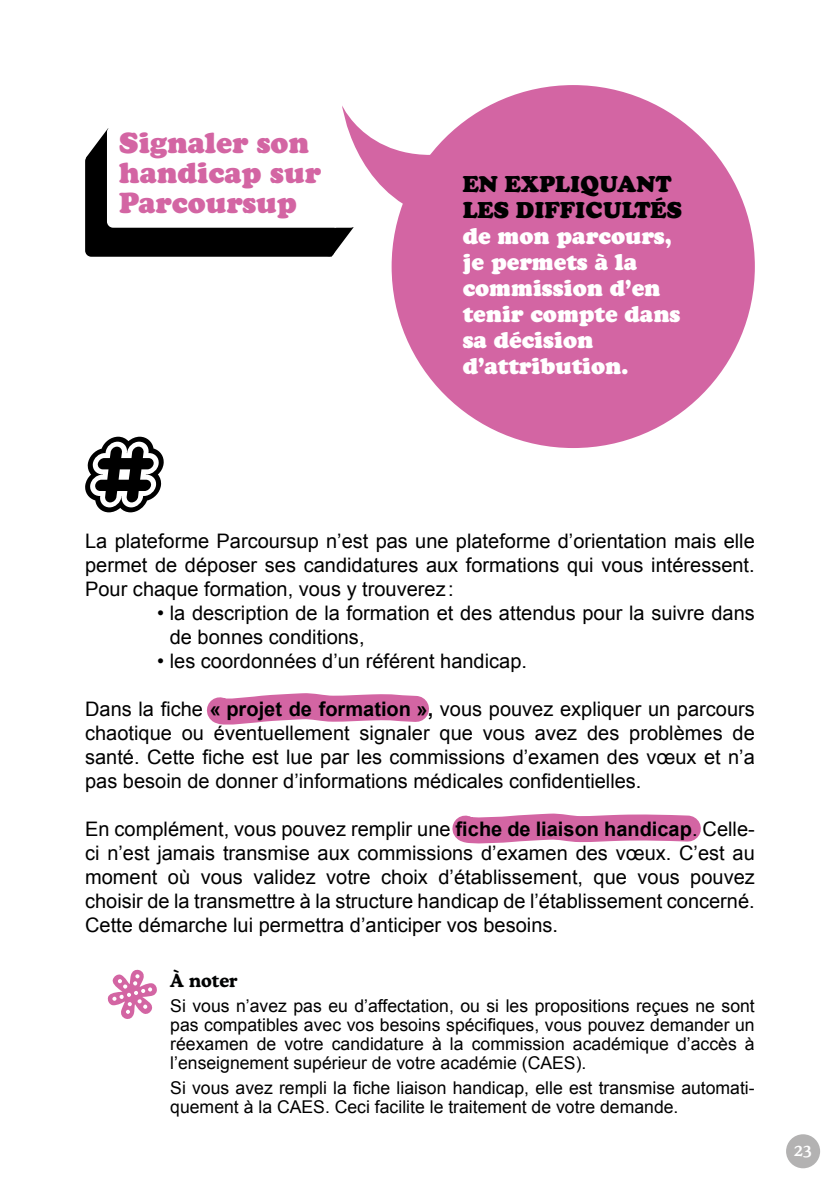
<style>
.page{position:relative;width:840px;height:1191px;background:#fff}
.page>*{position:absolute;margin:0;border:0;box-sizing:border-box;transform-origin:0 0}
.t1{font:900 28px/30px "Cooper BT";color:#d365a3}
.t2{font:900 22px/26px "Cooper BT";color:#fff}
.t3{font:20px/24px "Arial";color:#000;text-align:justify}
.t4{font:700 18px "Cooper BT";color:#010202}
.A_NOTER{font:17.6px/19px "Arial";color:#000;text-align:justify}
.t5{font:500 16px "Cooper BT";color:#fff}
.s1{color:#000}
.s2{font-weight:700}
</style>
<div class="page">
<div style="left:785px;top:1134px;width:34px;height:34px;background:#b3b2b2;border-radius:50%"></div>
<svg style="left:206px;top:693px;width:223px;height:32px"></svg>
<svg style="left:86px;top:128px;width:22px;height:29px"></svg>
<div style="left:85px;top:155px;width:249px;height:102px;background:#000;border-radius:6px"></div>
<svg style="left:320px;top:227px;width:33px;height:30px"></svg>
<div style="left:107px;top:126px;width:249px;height:102px;background:#fff;border-radius:6px"></div>
<svg style="left:452px;top:813px;width:249px;height:31px"></svg>
<div style="left:391px;top:85px;width:363px;height:363px;background:#d365a3;border-radius:50%"></div>
<svg style="left:342px;top:105px;width:148px;height:111px"></svg>
<svg style="left:85px;top:437px;width:79px;height:75px"></svg>
<svg style="left:107px;top:969px;width:50px;height:50px"></svg>
<p class="t1" style="left:119px;top:128px;width:203px">Signaler son handicap sur</p>
<p class="t1" style="left:119px;top:188px;width:179px">Parcoursup</p>
<p class="t2" style="left:462px;top:171px;width:221px"><span class="s1">EN EXPLIQUANT<br>LES DIFFICULTÉS </span>de mon parcours, je permets à la commission d’en tenir compte dans sa décision d’attribution.</p>
<p class="t3" style="left:85px;top:529px;width:670px">La plateforme Parcoursup n’est pas une plateforme d’orientation mais elle permet de déposer ses candidatures aux formations qui vous intéressent.<br>Pour chaque formation, vous y trouverez :</p>
<p class="t3" style="left:170px;top:601px;width:586px;text-indent:-13px">• la description de la formation et des attendus pour la suivre dans de bonnes conditions,</p>
<p class="t3" style="left:157px;top:649px;width:371px">• les coordonnées d’un référent handicap.</p>
<p class="t3" style="left:85px;top:697px;width:670px">Dans la fiche <span class="s2">« projet de formation »,</span> vous pouvez expliquer un parcours chaotique ou éventuellement signaler que vous avez des problèmes de santé. Cette fiche est lue par les commissions d’examen des vœux et n’a pas besoin de donner d’informations médicales confidentielles.</p>
<p class="t3" style="left:85px;top:817px;width:670px">En complément, vous pouvez remplir une <span class="s2">fiche de liaison handicap</span>. Celle&shy;ci n’est jamais transmise aux commissions d’examen des vœux. C’est au moment où vous validez votre choix d’établissement, que vous pouvez choisir de la transmettre à la structure handicap de l’établissement concerné.<br>Cette démarche lui permettra d’anticiper vos besoins.</p>
<p class="t4" style="left:170px;top:969px;width:68px">À noter</p>
<p class="A_NOTER" style="left:170px;top:996px;width:585px">Si vous n’avez pas eu d’affectation, ou si les propositions reçues ne sont pas compatibles avec vos besoins spécifiques, vous pouvez demander un réexamen de votre candidature à la commission académique d’accès à l’enseignement supérieur de votre académie (CAES).</p>
<p class="A_NOTER" style="left:170px;top:1078px;width:585px">Si vous avez rempli la fiche liaison handicap, elle est transmise automati&shy;quement à la CAES. Ceci facilite le traitement de votre demande.</p>
<p class="t5" style="left:793px;top:1140px;width:20px">23</p>
</div>
